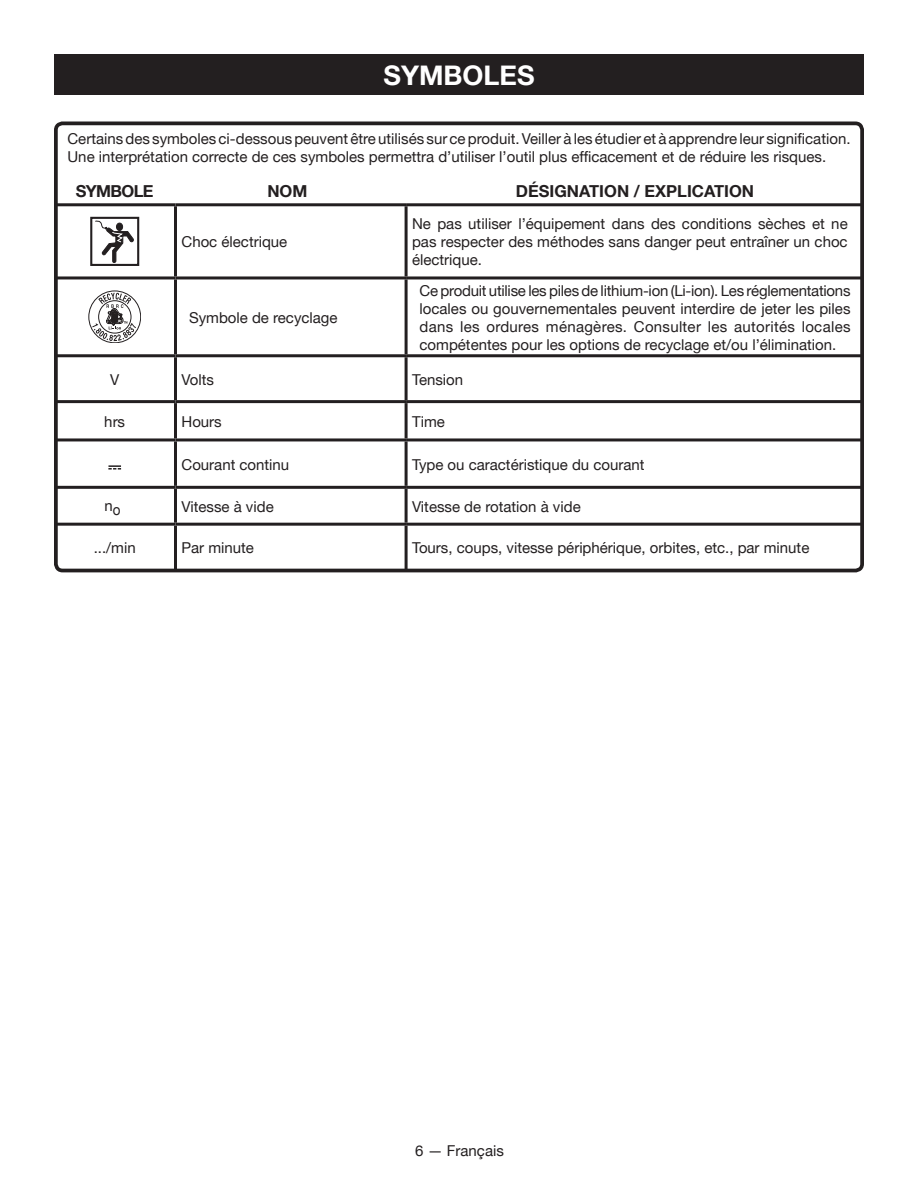
<style>
.page{position:relative;width:918px;height:1188px;background:#fff}
.page>*{position:absolute;margin:0;border:0;box-sizing:border-box;transform-origin:0 0}
.HEADING{font:700 27px "Helvetica Neue";color:#fff}
.t1{font:700 16.5px "Helvetica Neue";color:#231f20}
.t2{font:700 16.5px "Helvetica Neue";letter-spacing:-.04em;color:#231f20}
.Body_text{font:15px/18px "Helvetica Neue";color:#231f20;text-align:justify}
</style>
<div class="page">
<div style="left:54px;top:54px;width:810px;height:40px;background:#231f20"></div>
<hr style="left:174px;top:206px;width:3px;height:70px;background:#231f20">
<hr style="left:406px;top:203px;width:458px;height:3px;background:#231f20">
<hr style="left:174px;top:279px;width:3px;height:75px;background:#231f20">
<hr style="left:406px;top:276px;width:458px;height:3px;background:#231f20">
<hr style="left:406px;top:354px;width:458px;height:3px;background:#231f20">
<hr style="left:174px;top:403px;width:3px;height:35px;background:#231f20">
<hr style="left:174px;top:357px;width:3px;height:43px;background:#231f20">
<hr style="left:405px;top:357px;width:3px;height:43px;background:#231f20">
<hr style="left:54px;top:400px;width:122px;height:3px;background:#231f20">
<hr style="left:176px;top:400px;width:230px;height:3px;background:#231f20">
<hr style="left:406px;top:400px;width:458px;height:3px;background:#231f20">
<hr style="left:54px;top:438px;width:122px;height:3px;background:#231f20">
<hr style="left:176px;top:438px;width:230px;height:3px;background:#231f20">
<hr style="left:174px;top:441px;width:3px;height:45px;background:#231f20">
<hr style="left:406px;top:438px;width:458px;height:3px;background:#231f20">
<hr style="left:405px;top:441px;width:3px;height:45px;background:#231f20">
<hr style="left:54px;top:486px;width:122px;height:3px;background:#231f20">
<hr style="left:176px;top:486px;width:230px;height:3px;background:#231f20">
<hr style="left:174px;top:489px;width:3px;height:34px;background:#231f20">
<hr style="left:406px;top:486px;width:458px;height:3px;background:#231f20">
<hr style="left:405px;top:489px;width:3px;height:34px;background:#231f20">
<hr style="left:54px;top:523px;width:122px;height:3px;background:#231f20">
<hr style="left:176px;top:523px;width:230px;height:3px;background:#231f20">
<hr style="left:174px;top:526px;width:3px;height:44px;background:#231f20">
<hr style="left:406px;top:523px;width:458px;height:3px;background:#231f20">
<hr style="left:405px;top:526px;width:3px;height:44px;background:#231f20">
<hr style="left:54px;top:203px;width:122px;height:3px;background:#231f20">
<hr style="left:176px;top:203px;width:230px;height:3px;background:#231f20">
<hr style="left:54px;top:276px;width:122px;height:3px;background:#231f20">
<hr style="left:176px;top:276px;width:230px;height:3px;background:#231f20">
<hr style="left:54px;top:354px;width:122px;height:3px;background:#231f20">
<hr style="left:176px;top:354px;width:230px;height:3px;background:#231f20">
<hr style="left:405px;top:403px;width:3px;height:35px;background:#231f20">
<hr style="left:405px;top:279px;width:3px;height:75px;background:#231f20">
<hr style="left:405px;top:206px;width:3px;height:70px;background:#231f20">
<div style="left:90px;top:217px;width:49px;height:49px;border:2px solid #231f20"></div>
<svg style="left:95px;top:220px;width:39px;height:43px"></svg>
<svg style="left:89px;top:291px;width:52px;height:52px"></svg>
<svg style="left:108px;top:465px;width:13px;height:5px"></svg>
<div style="left:54px;top:122px;width:810px;height:450px;border:4px solid #231f20;border-radius:7px"></div>
<p class="HEADING" style="left:383px;top:58px;width:153px">SYMBOLES</p>
<p class="Body_text" style="left:68px;top:129px;width:785px">Certains des symboles ci-dessous peuvent être utilisés sur ce produit. Veiller à les étudier et à apprendre leur signification.<br>Une interprétation correcte de ces symboles permettra d’utiliser l’outil plus efficacement et de réduire les risques.</p>
<p class="t2" style="left:76px;top:181px;width:79px">SYMBOLE</p>
<p class="t1" style="left:267px;top:181px;width:42px">NOM</p>
<p class="t1" style="left:516px;top:181px;width:240px">DÉSIGNATION / EXPLICATION</p>
<p class="Body_text" style="left:182px;top:233px;width:107px">Choc électrique</p>
<p class="Body_text" style="left:412px;top:215px;width:437px">Ne pas utiliser l’équipement dans des conditions sèches et ne pas respecter des méthodes sans danger peut entraîner un choc électrique.</p>
<p class="Body_text" style="left:189px;top:308px;width:150px">Symbole de recyclage</p>
<p class="Body_text" style="left:420px;top:281px;width:432px">Ce produit utilise les piles de lithium-ion (Li-ion). Les réglementations locales ou gouvernementales peuvent interdire de jeter les piles dans les ordures ménagères. Consulter les autorités locales compétentes pour les options de recyclage et/ou l’élimination.</p>
<p class="Body_text" style="left:110px;top:370px;width:11px">V</p>
<p class="Body_text" style="left:182px;top:370px;width:34px">Volts</p>
<p class="Body_text" style="left:412px;top:370px;width:53px">Tension</p>
<p class="Body_text" style="left:104px;top:412px;width:22px">hrs</p>
<p class="Body_text" style="left:182px;top:412px;width:42px">Hours</p>
<p class="Body_text" style="left:412px;top:412px;width:34px">Time</p>
<p class="Body_text" style="left:182px;top:455px;width:109px">Courant continu</p>
<p class="Body_text" style="left:412px;top:455px;width:234px">Type ou caractéristique du courant</p>
<p class="Body_text" style="left:105px;top:498px;width:18px">no</p>
<p class="Body_text" style="left:182px;top:497px;width:94px">Vitesse à vide</p>
<p class="Body_text" style="left:412px;top:497px;width:170px">Vitesse de rotation à vide</p>
<p class="Body_text" style="left:94px;top:539px;width:43px">.../min</p>
<p class="Body_text" style="left:182px;top:539px;width:74px">Par minute</p>
<p class="Body_text" style="left:412px;top:539px;width:399px">Tours, coups, vitesse périphérique, orbites, etc., par minute</p>
<p class="Body_text" style="left:415px;top:1141px;width:90px">6 — Français</p>
</div>
